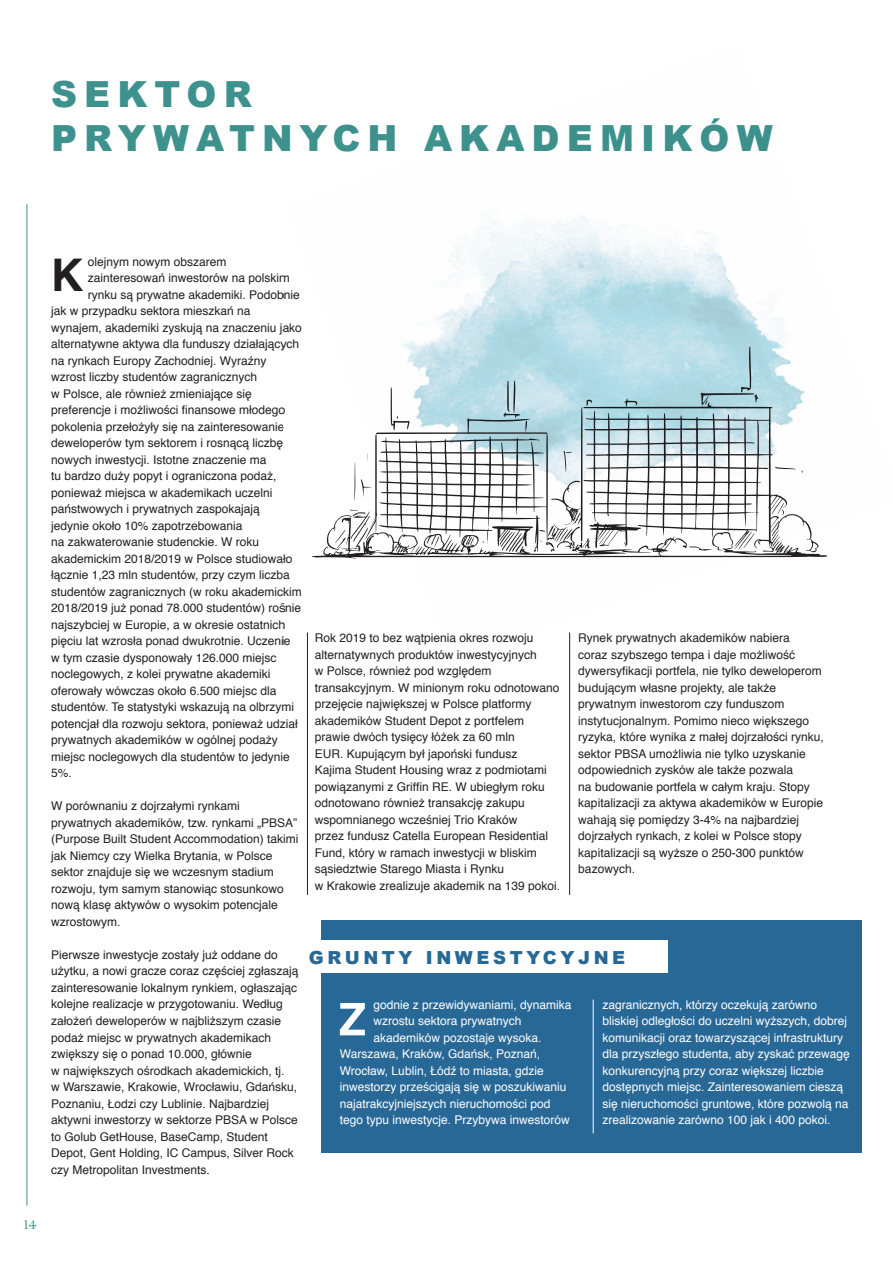
<style>
.page{position:relative;width:893px;height:1263px;background:#fff}
.page>*{position:absolute;margin:0;border:0;box-sizing:border-box;transform-origin:0 0}
.t1{font:700 45px "Helvetica";color:#231f20}
.t2{font:900 36px "Arial";letter-spacing:.2em;color:#3e928e}
.t3{font:900 18px "Arial";letter-spacing:.2em;color:#286896}
.t4{font:12px/16.5px "Helvetica";color:#231f20}
.t5{font:12px/16.5px "Helvetica";color:#fff}
.t6{font:12px "Romain BP Headline";color:#3e928e}
</style>
<div class="page">
<div style="left:321px;top:921px;width:541px;height:232px;background:#286896"></div>
<div style="left:302px;top:940px;width:366px;height:33px;background:#fff"></div>
<hr style="left:27px;top:204px;width:1px;height:1001px;background:#3e928e">
<hr style="left:569px;top:632px;width:1px;height:263px;background:#231f20">
<hr style="left:307px;top:632px;width:1px;height:263px;background:#231f20">
<hr style="left:593px;top:999px;width:1px;height:134px;background:#fff">
<svg style="left:340px;top:1003px;width:25px;height:32px"></svg>
<img style="left:307px;top:216px;width:521px;height:447px">
<p class="t2" style="left:51px;top:68px;width:202px">SEKTOR</p>
<p class="t2" style="left:51px;top:111px;width:723px">PRYWATNYCH AKADEMIKÓW</p>
<p class="t4" style="left:88px;top:254px;width:140px">olejnym nowym obszarem</p>
<p class="t4" style="left:88px;top:270px;width:203px">zainteresowań inwestorów na polskim</p>
<p class="t4" style="left:88px;top:287px;width:214px">rynku są prywatne akademiki. Podobnie</p>
<p class="t4" style="left:51px;top:303px;width:201px">jak w przypadku sektora mieszkań na</p>
<p class="t4" style="left:51px;top:320px;width:252px">wynajem, akademiki zyskują na znaczeniu jako</p>
<p class="t4" style="left:51px;top:336px;width:250px">alternatywne aktywa dla funduszy działających</p>
<p class="t4" style="left:51px;top:353px;width:217px">na rynkach Europy Zachodniej. Wyraźny</p>
<p class="t4" style="left:51px;top:369px;width:208px">wzrost liczby studentów zagranicznych</p>
<p class="t4" style="left:51px;top:386px;width:202px">w Polsce, ale również zmieniające się</p>
<p class="t4" style="left:51px;top:402px;width:236px">preferencje i możliwości finansowe młodego</p>
<p class="t4" style="left:51px;top:419px;width:235px">pokolenia przełożyły się na zainteresowanie</p>
<p class="t4" style="left:51px;top:435px;width:234px">deweloperów tym sektorem i rosnącą liczbę</p>
<p class="t4" style="left:51px;top:452px;width:217px">nowych inwestycji. Istotne znaczenie ma</p>
<p class="t4" style="left:51px;top:468px;width:227px">tu bardzo duży popyt i ograniczona podaż,</p>
<p class="t4" style="left:51px;top:485px;width:223px">ponieważ miejsca w akademikach uczelni</p>
<p class="t4" style="left:51px;top:501px;width:210px">państwowych i prywatnych zaspokajają</p>
<p class="t4" style="left:51px;top:518px;width:193px">jedynie około 10% zapotrzebowania</p>
<p class="t4" style="left:51px;top:534px;width:210px">na zakwaterowanie studenckie. W roku</p>
<p class="t4" style="left:51px;top:551px;width:243px">akademickim 2018/2019 w Polsce studiowało</p>
<p class="t4" style="left:51px;top:567px;width:240px">łącznie 1,23 mln studentów, przy czym liczba</p>
<p class="t4" style="left:51px;top:584px;width:252px">studentów zagranicznych (w roku akademickim</p>
<p class="t4" style="left:51px;top:600px;width:252px">2018/2019 już ponad 78.000 studentów) rośnie</p>
<p class="t4" style="left:51px;top:617px;width:236px">najszybciej w Europie, a w okresie ostatnich</p>
<p class="t4" style="left:51px;top:633px;width:241px">pięciu lat wzrosła ponad dwukrotnie. Uczenie</p>
<p class="t4" style="left:51px;top:650px;width:227px">w tym czasie dysponowały 126.000 miejsc</p>
<p class="t4" style="left:51px;top:666px;width:221px">noclegowych, z kolei prywatne akademiki</p>
<p class="t4" style="left:51px;top:683px;width:227px">oferowały wówczas około 6.500 miejsc dla</p>
<p class="t4" style="left:51px;top:699px;width:245px">studentów. Te statystyki wskazują na olbrzymi</p>
<p class="t4" style="left:51px;top:716px;width:248px">potencjał dla rozwoju sektora, ponieważ udział</p>
<p class="t4" style="left:51px;top:732px;width:228px">prywatnych akademików w ogólnej podaży</p>
<p class="t4" style="left:51px;top:749px;width:240px">miejsc noclegowych dla studentów to jedynie</p>
<p class="t4" style="left:51px;top:765px;width:22px">5%.</p>
<p class="t4" style="left:51px;top:798px;width:249px">W porównaniu z dojrzałymi rynkami prywatnych akademików, tzw. rynkami „PBSA” (Purpose Built Student Accommodation) takimi jak Niemcy czy Wielka Brytania, w Polsce sektor znajduje się we wczesnym stadium rozwoju, tym samym stanowiąc stosunkowo nową klasę aktywów o wysokim potencjale wzrostowym.</p>
<p class="t4" style="left:51px;top:947px;width:249px">Pierwsze inwestycje zostały już oddane do użytku, a nowi gracze coraz częściej zgłaszają zainteresowanie lokalnym rynkiem, ogłaszając kolejne realizacje w przygotowaniu. Według założeń deweloperów w najbliższym czasie podaż miejsc w prywatnych akademikach zwiększy się o ponad 10.000, głównie<br>w największych ośrodkach akademickich, tj.<br>w Warszawie, Krakowie, Wrocławiu, Gdańsku, Poznaniu, Łodzi czy Lublinie. Najbardziej aktywni inwestorzy w sektorze PBSA w Polsce to Golub GetHouse, BaseCamp, Student Depot, Gent Holding, IC Campus, Silver Rock czy Metropolitan Investments.</p>
<p class="t1" style="left:51px;top:238px;width:34px">K</p>
<p class="t4" style="left:315px;top:630px;width:247px">Rok 2019 to bez wątpienia okres rozwoju alternatywnych produktów inwestycyjnych<br>w Polsce, również pod względem transakcyjnym. W minionym roku odnotowano przejęcie największej w Polsce platformy akademików Student Depot z portfelem prawie dwóch tysięcy łóżek za 60 mln<br>EUR. Kupującym był japoński fundusz<br>Kajima Student Housing wraz z podmiotami powiązanymi z Griffin RE. W ubiegłym roku odnotowano również transakcję zakupu wspomnianego wcześniej Trio Kraków<br>przez fundusz Catella European Residential Fund, który w ramach inwestycji w bliskim sąsiedztwie Starego Miasta i Rynku<br>w Krakowie zrealizuje akademik na 139 pokoi.</p>
<p class="t4" style="left:578px;top:630px;width:247px">Rynek prywatnych akademików nabiera<br>coraz szybszego tempa i daje możliwość dywersyfikacji portfela, nie tylko deweloperom budującym własne projekty, ale także prywatnym inwestorom czy funduszom instytucjonalnym. Pomimo nieco większego ryzyka, które wynika z małej dojrzałości rynku, sektor PBSA umożliwia nie tylko uzyskanie odpowiednich zysków ale także pozwala<br>na budowanie portfela w całym kraju. Stopy kapitalizacji za aktywa akademików w Europie wahają się pomiędzy 3-4% na najbardziej dojrzałych rynkach, z kolei w Polsce stopy kapitalizacji są wyższe o 250-300 punktów bazowych.</p>
<p class="t3" style="left:309px;top:944px;width:318px">GRUNTY INWESTYCYJNE</p>
<p class="t5" style="left:373px;top:996px;width:200px">godnie z przewidywaniami, dynamika</p>
<p class="t5" style="left:373px;top:1013px;width:150px">wzrostu sektora prywatnych</p>
<p class="t5" style="left:373px;top:1029px;width:170px">akademików pozostaje wysoka.</p>
<p class="t5" style="left:340px;top:1046px;width:202px">Warszawa, Kraków, Gdańsk, Poznań,</p>
<p class="t5" style="left:340px;top:1062px;width:205px">Wrocław, Lublin, Łódź to miasta, gdzie</p>
<p class="t5" style="left:340px;top:1079px;width:228px">inwestorzy prześcigają się w poszukiwaniu</p>
<p class="t5" style="left:340px;top:1095px;width:212px">najatrakcyjniejszych nieruchomości pod</p>
<p class="t5" style="left:340px;top:1112px;width:232px">tego typu inwestycje. Przybywa inwestorów</p>
<p class="t5" style="left:602px;top:996px;width:249px">zagranicznych, którzy oczekują zarówno bliskiej odległości do uczelni wyższych, dobrej komunikacji oraz towarzyszącej infrastruktury dla przyszłego studenta, aby zyskać przewagę konkurencyjną przy coraz większej liczbie dostępnych miejsc. Zainteresowaniem cieszą się nieruchomości gruntowe, które pozwolą na zrealizowanie zarówno 100 jak i 400 pokoi.</p>
<p class="t6" style="left:24px;top:1218px;width:14px">14</p>
</div>
